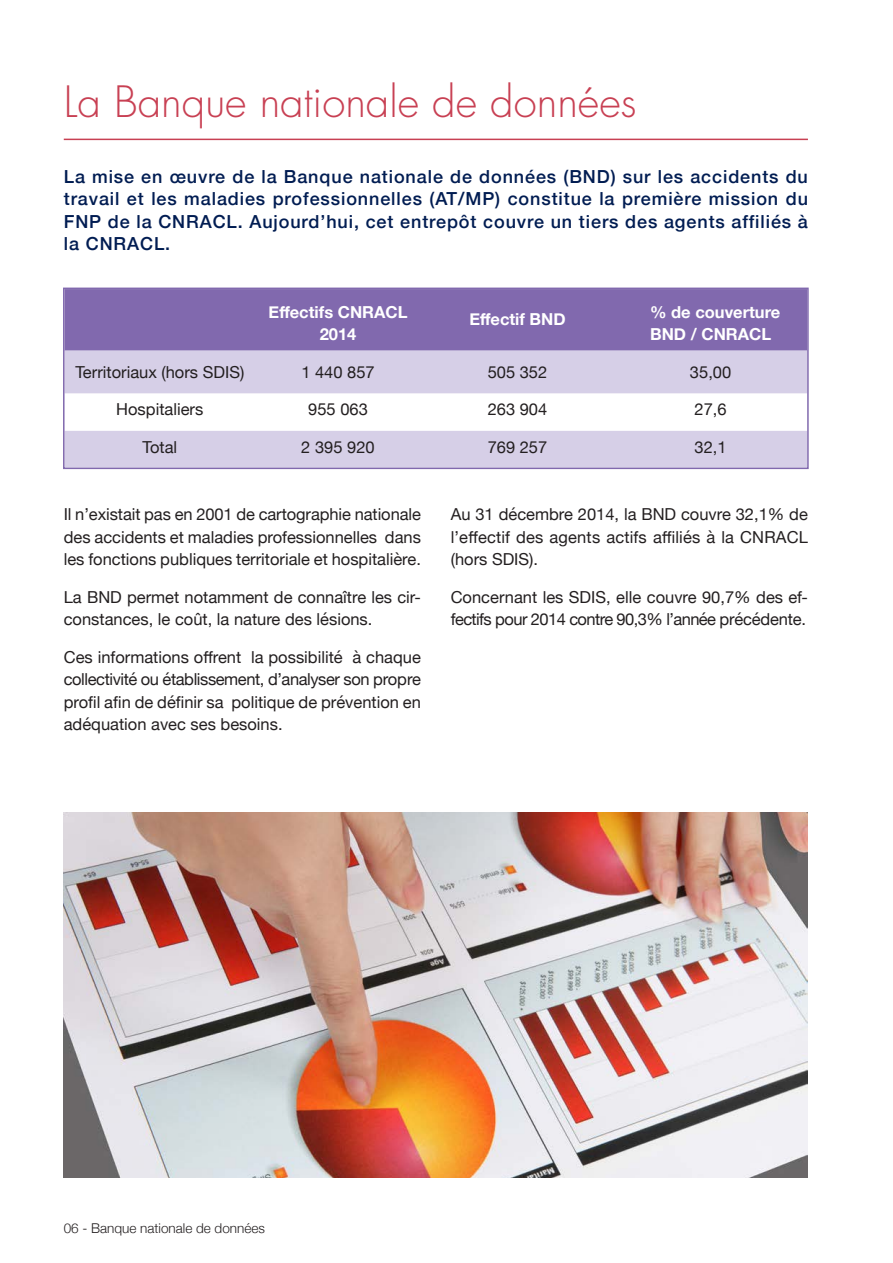
<style>
.page{position:relative;width:893px;height:1263px;background:#fff}
.page>*{position:absolute;margin:0;border:0;box-sizing:border-box;transform-origin:0 0}
.Titres_sujets{font:300 42px "Futura";color:#c84053}
.ss_titres_bleu{font:500 18px/22.5px "Helvetica Neue";letter-spacing:.05em;color:#001c52;text-align:justify}
.Paragraphe_contenu{font:16.5px/22.5px "Helvetica Neue";color:#231f20;text-align:justify}
.ss-titre_para_noir{font:700 16.5px/22.5px "Helvetica Neue";color:#fff;text-align:center}
.t1{font:300 13.5px "Helvetica Neue";color:#231f20}
</style>
<div class="page">
<hr style="left:64px;top:139px;width:744px;height:1px;background:#c84053">
<div style="left:66px;top:291px;width:740px;height:60px;background:#8169ae"></div>
<svg style="left:66px;top:351px;width:740px;height:115px;fill:#d6cfe7"></svg>
<div style="left:63px;top:288px;width:746px;height:181px;border:2px solid #8169ae"></div>
<img style="left:64px;top:813px;width:743px;height:365px">
<p class="Titres_sujets" style="left:64px;top:75px;width:574px">La Banque nationale de données</p>
<p class="ss_titres_bleu" style="left:64px;top:163px;width:746px">La mise en œuvre de la Banque nationale de données (BND) sur les accidents du travail et les maladies professionnelles (AT/MP) constitue la première mission du FNP de la CNRACL. Aujourd’hui, cet entrepôt couvre un tiers des agents affiliés à la CNRACL.</p>
<p class="ss-titre_para_noir" style="left:269px;top:301px;width:140px">Effectifs CNRACL<br>2014</p>
<p class="ss-titre_para_noir" style="left:469px;top:308px;width:98px">Effectif BND</p>
<p class="ss-titre_para_noir" style="left:650px;top:301px;width:132px;text-align:left">% de couverture<br>BND / CNRACL</p>
<p class="Paragraphe_contenu" style="left:75px;top:361px;width:170px">Territoriaux (hors SDIS)</p>
<p class="Paragraphe_contenu" style="left:301px;top:361px;width:75px">1 440 857</p>
<p class="Paragraphe_contenu" style="left:488px;top:361px;width:61px">505 352</p>
<p class="Paragraphe_contenu" style="left:690px;top:361px;width:43px">35,00</p>
<p class="Paragraphe_contenu" style="left:116px;top:399px;width:89px">Hospitaliers</p>
<p class="Paragraphe_contenu" style="left:308px;top:399px;width:61px">955 063</p>
<p class="Paragraphe_contenu" style="left:488px;top:399px;width:61px">263 904</p>
<p class="Paragraphe_contenu" style="left:694px;top:399px;width:34px">27,6</p>
<p class="Paragraphe_contenu" style="left:142px;top:436px;width:36px">Total</p>
<p class="Paragraphe_contenu" style="left:301px;top:436px;width:75px">2 395 920</p>
<p class="Paragraphe_contenu" style="left:488px;top:436px;width:61px">769 257</p>
<p class="Paragraphe_contenu" style="left:694px;top:436px;width:34px">32,1</p>
<p class="Paragraphe_contenu" style="left:64px;top:504px;width:359px">Il n’existait pas en 2001 de cartographie nationale des accidents et maladies professionnelles dans les fonctions publiques territoriale et hospitalière.</p>
<p class="Paragraphe_contenu" style="left:64px;top:586px;width:359px">La BND permet notamment de connaître les cir&shy;constances, le coût, la nature des lésions.</p>
<p class="Paragraphe_contenu" style="left:64px;top:646px;width:359px">Ces informations offrent la possibilité à chaque collectivité ou établissement, d’analyser son propre profil afin de définir sa politique de prévention en adéquation avec ses besoins.</p>
<p class="Paragraphe_contenu" style="left:451px;top:504px;width:359px">Au 31 décembre 2014, la BND couvre 32,1% de l’effectif des agents actifs affiliés à la CNRACL (hors SDIS).</p>
<p class="Paragraphe_contenu" style="left:451px;top:586px;width:359px">Concernant les SDIS, elle couvre 90,7% des ef&shy;fectifs pour 2014 contre 90,3% l’année précédente.</p>
<p class="t1" style="left:64px;top:1217px;width:203px">06 - Banque nationale de données</p>
</div>
